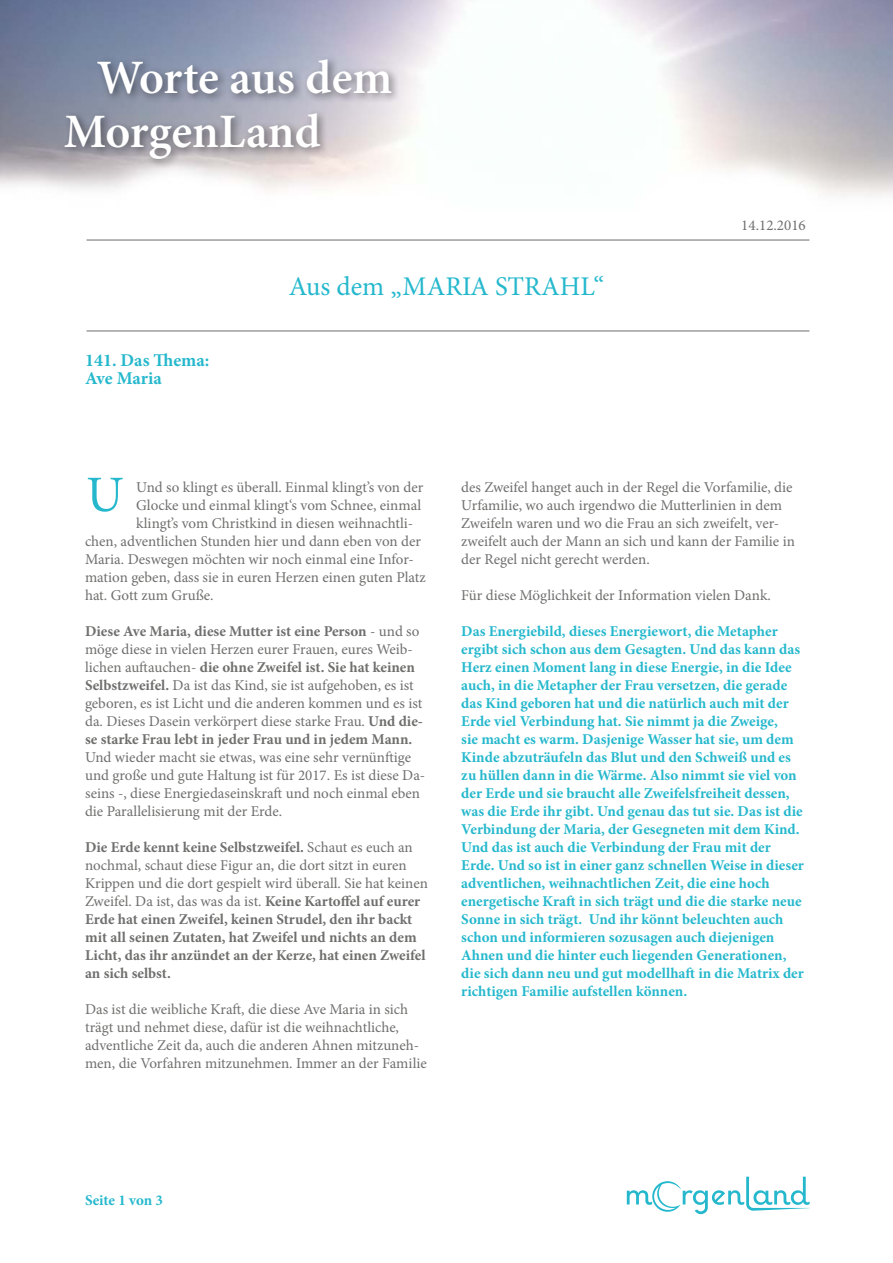
<style>
.page{position:relative;width:893px;height:1263px;background:#fff}
.page>*{position:absolute;margin:0;border:0;box-sizing:border-box;transform-origin:0 0}
.t1{font:51px "Minion Pro";color:#25b8cd}
.t2{font:600 48px/54px "Minion Pro";letter-spacing:-.005em;color:#fff}
.t3{font:27px "Minion Pro";color:#25b8cd}
.t4{font:700 18px/18px "Minion Pro";color:#25b8cd}
.t5{font:15px/18px "Minion Pro";color:#6f6f6e}
.t6{font:700 15px/18px "Minion Pro";color:#25b8cd}
.t7{font:700 15px/18px "Minion Pro";color:#6f6f6e}
.s1{font-weight:700}
.s2{font-weight:400}
</style>
<div class="page">
<svg style="left:627px;top:1177px;width:183px;height:37px"></svg>
<img style="left:0;top:0;width:893px;height:196px">
<div style="left:60px;top:55px;width:342px;height:115px;background:#000;opacity:.45"></div>
<hr style="left:87px;top:239px;width:722px;height:2px;background:#9c9d9d">
<hr style="left:87px;top:330px;width:722px;height:2px;background:#9c9d9d">
<h2 class="t2" style="left:64px;top:51px;width:330px;text-indent:33px">Worte aus dem<br>MorgenLand</h2>
<p class="t4" style="left:85px;top:351px;width:126px">141. Das Thema:<br>Ave Maria</p>
<h3 class="t3" style="left:289px;top:268px;width:317px">Aus dem „MARIA STRAHL“</h3>
<p class="t5" style="left:741px;top:216px;width:66px">14.12.2016</p>
<h1 class="t1" style="left:86px;top:460px;width:39px">U</h1>
<p class="t5" style="left:136px;top:478px;width:289px">Und so klingt es überall. Einmal klingt’s von der</p>
<p class="t5" style="left:136px;top:496px;width:286px">Glocke und einmal klingt‘s vom Schnee, einmal</p>
<p class="t5" style="left:136px;top:514px;width:278px">klingt’s vom Christkind in diesen weihnachtli-</p>
<p class="t5" style="left:85px;top:532px;width:338px">chen, adventlichen Stunden hier und dann eben von der</p>
<p class="t5" style="left:85px;top:550px;width:330px">Maria. Deswegen möchten wir noch einmal eine Infor-</p>
<p class="t5" style="left:85px;top:568px;width:342px">mation geben, dass sie in euren Herzen einen guten Platz</p>
<p class="t5" style="left:85px;top:586px;width:130px">hat. Gott zum Gruße.</p>
<p class="t5" style="left:85px;top:622px;width:340px"><span class="s1">Diese Ave Maria, diese Mutter ist eine Person</span> - und so möge diese in vielen Herzen eurer Frauen, eures Weib&shy;lichen auftauchen- <span class="s1">die ohne Zweifel ist. Sie hat keinen Selbstzweifel.</span> Da ist das Kind, sie ist aufgehoben, es ist geboren, es ist Licht und die anderen kommen und es ist da. Dieses Dasein verkörpert diese starke Frau. <span class="s1">Und die&shy;se starke Frau lebt in jeder Frau und in jedem Mann.</span></p>
<p class="t5" style="left:85px;top:748px;width:342px">Und wieder macht sie etwas, was eine sehr vernünftige und große und gute Haltung ist für 2017. Es ist diese Da&shy;seins -, diese Energiedaseinskraft und noch einmal eben die Parallelisierung mit der Erde.</p>
<p class="t7" style="left:85px;top:838px;width:344px">Die Erde kennt keine Selbstzweifel. <span class="s2">Schaut es euch an nochmal, schaut diese Figur an, die dort sitzt in euren Krippen und die dort gespielt wird überall. Sie hat keinen Zweifel. Da ist, das was da ist.</span> Keine Kartoffel auf eurer Erde hat einen Zweifel, keinen Strudel, den ihr backt mit all seinen Zutaten, hat Zweifel und nichts an dem Licht, das ihr anzündet an der Kerze, hat einen Zweifel an sich selbst.</p>
<p class="t5" style="left:85px;top:1000px;width:343px">Das ist die weibliche Kraft, die diese Ave Maria in sich trägt und nehmet diese, dafür ist die weihnachtliche, adventliche Zeit da, auch die anderen Ahnen mitzuneh&shy;men, die Vorfahren mitzunehmen. Immer an der Familie</p>
<p class="t5" style="left:461px;top:478px;width:335px">des Zweifel hanget auch in der Regel die Vorfamilie, die Urfamilie, wo auch irgendwo die Mutterlinien in dem Zweifeln waren und wo die Frau an sich zweifelt, ver&shy;zweifelt auch der Mann an sich und kann der Familie in der Regel nicht gerecht werden.</p>
<p class="t5" style="left:461px;top:586px;width:311px">Für diese Möglichkeit der Information vielen Dank.</p>
<p class="t6" style="left:461px;top:622px;width:344px">Das Energiebild, dieses Energiewort, die Metapher ergibt sich schon aus dem Gesagten. Und das kann das Herz einen Moment lang in diese Energie, in die Idee auch, in die Metapher der Frau versetzen, die gerade das Kind geboren hat und die natürlich auch mit der Erde viel Verbindung hat. Sie nimmt ja die Zweige,<br>sie macht es warm. Dasjenige Wasser hat sie, um dem Kinde abzuträufeln das Blut und den Schweiß und es zu hüllen dann in die Wärme. Also nimmt sie viel von der Erde und sie braucht alle Zweifelsfreiheit dessen, was die Erde ihr gibt. Und genau das tut sie. Das ist die Verbindung der Maria, der Gesegneten mit dem Kind.<br>Und das ist auch die Verbindung der Frau mit der Erde. Und so ist in einer ganz schnellen Weise in dieser adventlichen, weihnachtlichen Zeit, die eine hoch energetische Kraft in sich trägt und die die starke neue Sonne in sich trägt. Und ihr könnt beleuchten auch schon und informieren sozusagen auch diejenigen Ahnen und die hinter euch liegenden Generationen, die sich dann neu und gut modellhaft in die Matrix der richtigen Familie aufstellen können.</p>
<p class="t6" style="left:85px;top:1191px;width:79px">Seite 1 von 3</p>
</div>
